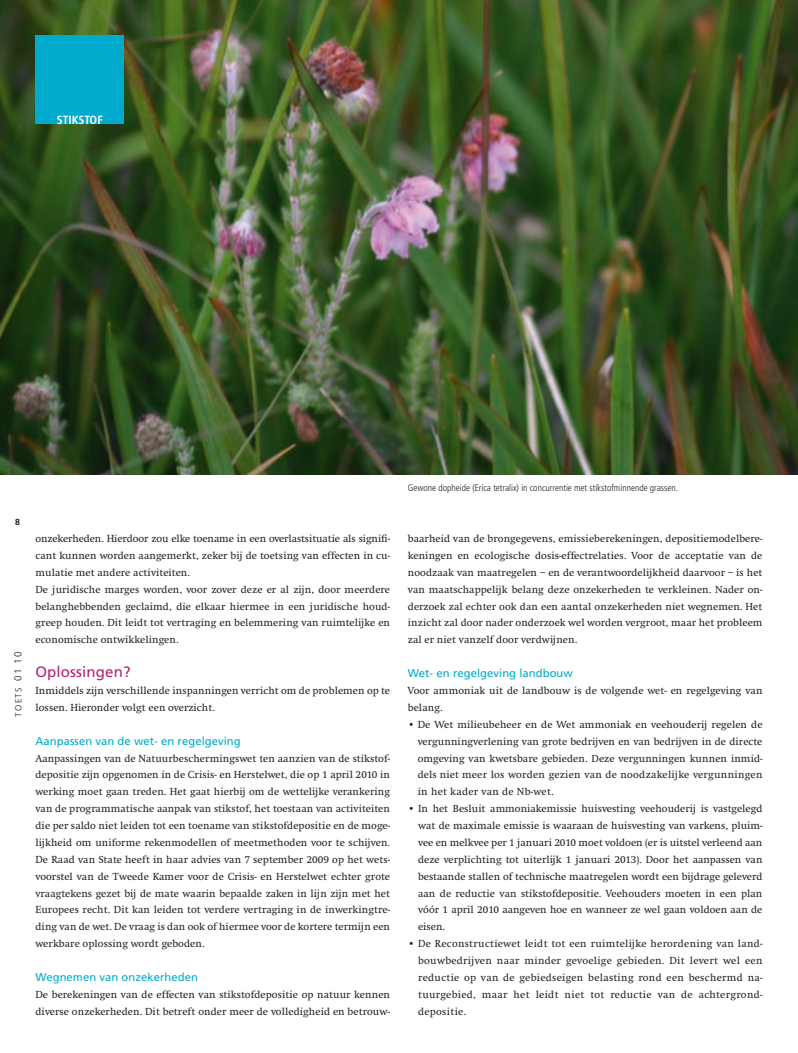
<style>
.page{position:relative;width:798px;height:1053px;background:#fff}
.page>*{position:absolute;margin:0;border:0;box-sizing:border-box;transform-origin:0 0}
._05_tussenkop{font:15px "Frutiger";letter-spacing:.01em;color:#b62270}
._00_rubriek{font:700 condensed 11.88px "Frutiger";color:#fff}
._21_subkop{font:11.25px "Frutiger";letter-spacing:.005em;color:#00abcd}
._06_broodtekst{font:10.62px/16.9px "Swift";letter-spacing:.005em;color:#231f20;text-align:justify}
._06_bijschrift{font:300 condensed 9.38px "Frutiger";color:#231f20}
.t1{font:300 8.75px "Frutiger";letter-spacing:.14em;color:#231f20}
.s1{font-size:10px}
</style>
<div class="page">
<img style="left:0;top:0;width:797px;height:474px">
<div style="left:35px;top:35px;width:89px;height:89px;background:#00abcd"></div>
<p class="_00_rubriek" style="left:57px;top:113px;width:48px">STIKSTOF</p>
<p class="t1" style="left:13px;top:716px;width:67px;rotate:-90deg">TOETS <span class="s1">01 10</span></p>
<p class="_06_broodtekst" style="left:35px;top:530px;width:356px">onzekerheden. Hierdoor zou elke toename in een overlastsituatie als signifi&shy;cant kunnen worden aangemerkt, zeker bij de toetsing van effecten in cu&shy;mulatie met andere activiteiten.</p>
<p class="_06_broodtekst" style="left:35px;top:581px;width:356px">De juridische marges worden, voor zover deze er al zijn, door meerdere belanghebbenden geclaimd, die elkaar hiermee in een juridische houd&shy;greep houden. Dit leidt tot vertraging en belemmering van ruimtelijke en economische ontwikkelingen.</p>
<p class="_05_tussenkop" style="left:35px;top:663px;width:96px">Oplossingen?</p>
<p class="_06_broodtekst" style="left:35px;top:682px;width:356px">Inmiddels zijn verschillende inspanningen verricht om de problemen op te lossen. Hieronder volgt een overzicht.</p>
<p class="_21_subkop" style="left:35px;top:734px;width:207px">Aanpassen van de wet- en regelgeving</p>
<p class="_06_broodtekst" style="left:35px;top:749px;width:356px">Aanpassingen van de Natuurbeschermingswet ten aanzien van de stikstof&shy;depositie zijn opgenomen in de Crisis- en Herstelwet, die op 1 april 2010 in werking moet gaan treden. Het gaat hierbij om de wettelijke verankering van de programmatische aanpak van stikstof, het toestaan van activiteiten die per saldo niet leiden tot een toename van stikstofdepositie en de moge&shy;lijkheid om uniforme rekenmodellen of meetmethoden voor te schijven.<br>De Raad van State heeft in haar advies van 7 september 2009 op het wets&shy;voorstel van de Tweede Kamer voor de Crisis- en Herstelwet echter grote vraagtekens gezet bij de mate waarin bepaalde zaken in lijn zijn met het Europees recht. Dit kan leiden tot verdere vertraging in de inwerkingtre&shy;ding van de wet. De vraag is dan ook of hiermee voor de kortere termijn een werkbare oplossing wordt geboden.</p>
<p class="_21_subkop" style="left:35px;top:970px;width:164px">Wegnemen van onzekerheden</p>
<p class="_06_broodtekst" style="left:35px;top:986px;width:356px">De berekeningen van de effecten van stikstofdepositie op natuur kennen diverse onzekerheden. Dit betreft onder meer de volledigheid en betrouw-</p>
<p class="_06_bijschrift" style="left:407px;top:482px;width:271px">Gewone dopheide (Erica tetralix) in concurrentie met stikstofminnende grassen.</p>
<p class="_06_broodtekst" style="left:407px;top:530px;width:356px">baarheid van de brongegevens, emissieberekeningen, depositiemodelbere&shy;keningen en ecologische dosis-effectrelaties. Voor de acceptatie van de noodzaak van maatregelen – en de verantwoordelijkheid daarvoor – is het van maatschappelijk belang deze onzekerheden te verkleinen. Nader on&shy;derzoek zal echter ook dan een aantal onzekerheden niet wegnemen. Het inzicht zal door nader onderzoek wel worden vergroot, maar het probleem zal er niet vanzelf door verdwijnen.</p>
<p class="_21_subkop" style="left:407px;top:666px;width:166px">Wet- en regelgeving landbouw</p>
<p class="_06_broodtekst" style="left:407px;top:682px;width:356px">Voor ammoniak uit de landbouw is de volgende wet- en regelgeving van belang.</p>
<p class="_06_broodtekst" style="left:417px;top:716px;width:346px;text-indent:-10px">• De Wet milieubeheer en de Wet ammoniak en veehouderij regelen de vergunningverlening van grote bedrijven en van bedrijven in de directe omgeving van kwetsbare gebieden. Deze vergunningen kunnen inmid&shy;dels niet meer los worden gezien van de noodzakelijke vergunningen in het kader van de Nb-wet.</p>
<p class="_06_broodtekst" style="left:418px;top:800px;width:346px;text-indent:-10px">• In het Besluit ammoniakemissie huisvesting veehouderij is vastgelegd wat de maximale emissie is waaraan de huisvesting van varkens, pluim&shy;vee en melkvee per 1 januari 2010 moet voldoen (er is uitstel verleend aan deze verplichting tot uiterlijk 1 januari 2013). Door het aanpassen van bestaande stallen of technische maatregelen wordt een bijdrage geleverd aan de reductie van stikstofdepositie. Veehouders moeten in een plan vóór 1 april 2010 aangeven hoe en wanneer ze wel gaan voldoen aan de eisen.</p>
<p class="_06_broodtekst" style="left:418px;top:935px;width:346px;text-indent:-10px">• De Reconstructiewet leidt tot een ruimtelijke herordening van land&shy;bouwbedrijven naar minder gevoelige gebieden. Dit levert wel een reductie op van de gebiedseigen belasting rond een beschermd na&shy;tuurgebied, maar het leidt niet tot reductie van de achtergrond&shy;depositie.</p>
</div>
